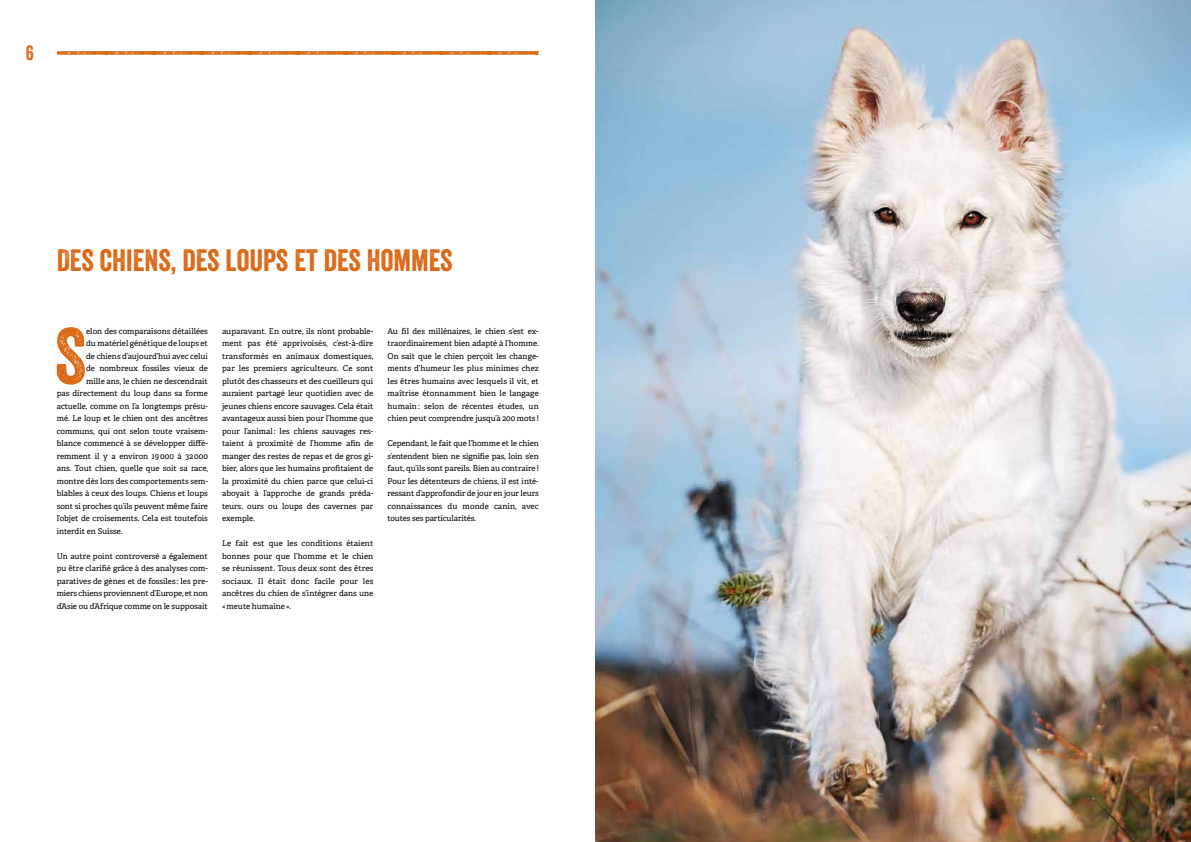
<style>
.page{position:relative;width:1191px;height:842px;background:#fff}
.page>*{position:absolute;margin:0;border:0;box-sizing:border-box;transform-origin:0 0}
.t1{font:77.1px "Veneer";color:#da6918}
.t2{font:30px "Veneer";color:#da6918}
.t3{font:20px "Veneer";color:#da6918}
.t4{font:8px/12.5px "Adelle Basic";color:#000;text-align:justify}
</style>
<div class="page">
<svg style="left:57px;top:51px;width:482px;height:4px"></svg>
<img style="left:595px;top:0;width:596px;height:842px">
<h3 class="t3" style="left:26px;top:41px;width:10px">6</h3>
<h2 class="t2" style="left:57px;top:242px;width:397px">DES CHIENS, DES LOUPS ET DES HOMMES</h2>
<h1 class="t1" style="left:54px;top:309px;width:33px">S</h1>
<p class="t4" style="left:86px;top:325px;width:123px">elon des comparaisons détaillées</p>
<p class="t4" style="left:86px;top:337px;width:123px">du matériel génétique de loups et</p>
<p class="t4" style="left:86px;top:350px;width:123px">de chiens d’aujourd’hui avec celui</p>
<p class="t4" style="left:86px;top:362px;width:123px">de nombreux fossiles vieux de</p>
<p class="t4" style="left:86px;top:375px;width:123px">mille ans, le chien ne descendrait</p>
<p class="t4" style="left:57px;top:387px;width:153px">pas directement du loup dans sa forme</p>
<p class="t4" style="left:57px;top:400px;width:153px">actuelle, comme on l’a longtemps présu-</p>
<p class="t4" style="left:57px;top:412px;width:153px">mé. Le loup et le chien ont des ancêtres</p>
<p class="t4" style="left:57px;top:425px;width:153px">communs, qui ont selon toute vraisem-</p>
<p class="t4" style="left:57px;top:437px;width:153px">blance commencé à se développer diffé-</p>
<p class="t4" style="left:57px;top:450px;width:153px">remment il y a environ 19000 à 32000</p>
<p class="t4" style="left:57px;top:462px;width:153px">ans. Tout chien, quelle que soit sa race,</p>
<p class="t4" style="left:57px;top:475px;width:153px">montre dès lors des comportements sem-</p>
<p class="t4" style="left:57px;top:487px;width:153px">blables à ceux des loups. Chiens et loups</p>
<p class="t4" style="left:57px;top:500px;width:153px">sont si proches qu’ils peuvent même faire</p>
<p class="t4" style="left:57px;top:512px;width:153px">l’objet de croisements. Cela est toutefois</p>
<p class="t4" style="left:57px;top:525px;width:67px">interdit en Suisse.</p>
<p class="t4" style="left:57px;top:550px;width:153px">Un autre point controversé a également pu être clarifié grâce à des analyses com&shy;paratives de gènes et de fossiles : les pre&shy;miers chiens proviennent d’Europe, et non d’Asie ou d’Afrique comme on le supposait</p>
<p class="t4" style="left:222px;top:325px;width:153px">auparavant. En outre, ils n’ont probable&shy;ment pas été apprivoisés, c’est-à-dire transformés en animaux domestiques, par les premiers agriculteurs. Ce sont plutôt des chasseurs et des cueilleurs qui auraient partagé leur quotidien avec de jeunes chiens encore sauvages. Cela était avantageux aussi bien pour l’homme que pour l’animal: les chiens sauvages res&shy;taient à proximité de l’homme afin de manger des restes de repas et de gros gi&shy;bier, alors que les humains profitaient de la proximité du chien parce que celui-ci aboyait à l’approche de grands préda&shy;teurs, ours ou loups des cavernes par exemple.</p>
<p class="t4" style="left:222px;top:537px;width:153px">Le fait est que les conditions étaient bonnes pour que l’homme et le chien se réunissent. Tous deux sont des êtres sociaux. Il était donc facile pour les ancêtres du chien de s’intégrer dans une «meute humaine».</p>
<p class="t4" style="left:387px;top:325px;width:153px">Au fil des millénaires, le chien s’est ex&shy;traordinairement bien adapté à l’homme.<br>On sait que le chien perçoit les change&shy;ments d’humeur les plus minimes chez les êtres humains avec lesquels il vit, et maîtrise étonnamment bien le langage humain: selon de récentes études, un chien peut comprendre jusqu’à 200 mots !</p>
<p class="t4" style="left:387px;top:437px;width:153px">Cependant, le fait que l’homme et le chien s’entendent bien ne signifie pas, loin s’en faut, qu’ils sont pareils. Bien au contraire!<br>Pour les détenteurs de chiens, il est inté&shy;ressant d’approfondir de jour en jour leurs connaissances du monde canin, avec toutes ses particularités.</p>
</div>
